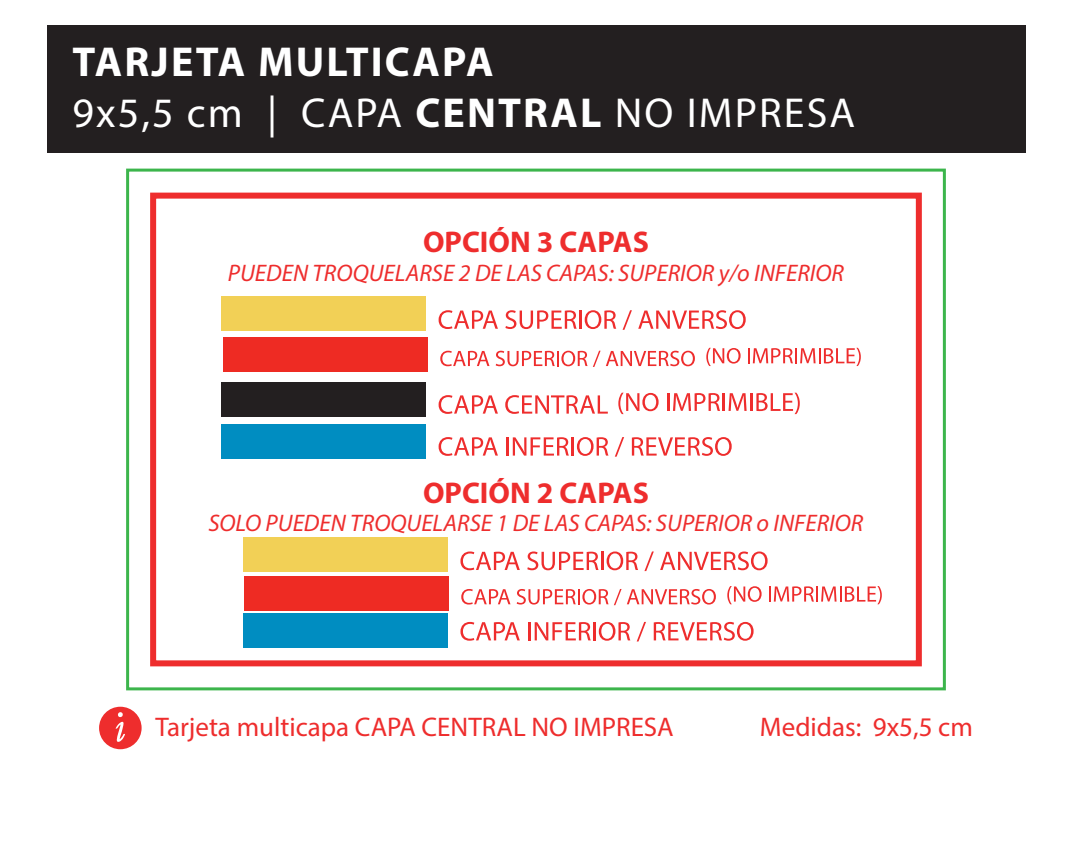
<style>
.page{position:relative;width:1072px;height:859px;background:#fff}
.page>*{position:absolute;margin:0;border:0;box-sizing:border-box;transform-origin:0 0}
.t1{font:700 42px/50.4px "Myriad Pro";letter-spacing:.05em;color:#fff}
.t2{font:700 30px "Myriad Pro";color:#ee2d2d}
.t3{font:27px "Myriad Pro";color:#ee2d2d}
.t4{font:italic 24px "Myriad Pro";color:#ee2d2d}
.s1{font-weight:400}
</style>
<div class="page">
<div style="left:126px;top:169px;width:819px;height:521px;border:3px solid #3cb54c"></div>
<div style="left:47px;top:26px;width:978px;height:127px;background:#231f20"></div>
<svg style="left:99px;top:707px;width:43px;height:42px"></svg>
<div style="left:150px;top:193px;width:771px;height:473px;border:6px solid #ee2d2d"></div>
<svg style="left:460px;top:551px;width:60px;height:19px"></svg>
<svg style="left:527px;top:551px;width:111px;height:19px"></svg>
<svg style="left:644px;top:551px;width:10px;height:20px"></svg>
<svg style="left:660px;top:551px;width:107px;height:19px"></svg>
<svg style="left:460px;top:622px;width:60px;height:19px"></svg>
<svg style="left:528px;top:622px;width:102px;height:19px"></svg>
<svg style="left:637px;top:622px;width:9px;height:19px"></svg>
<svg style="left:653px;top:622px;width:100px;height:19px"></svg>
<div style="left:244px;top:538px;width:204px;height:34px;background:#f2d056"></div>
<div style="left:244px;top:613px;width:204px;height:34px;background:#008dc1"></div>
<svg style="left:438px;top:310px;width:60px;height:19px"></svg>
<svg style="left:505px;top:310px;width:111px;height:19px"></svg>
<svg style="left:622px;top:310px;width:10px;height:20px"></svg>
<svg style="left:638px;top:310px;width:107px;height:19px"></svg>
<div style="left:222px;top:297px;width:204px;height:34px;background:#f2d056"></div>
<div style="left:223px;top:338px;width:205px;height:34px;background:#ee2b23"></div>
<svg style="left:440px;top:351px;width:49px;height:15px"></svg>
<svg style="left:495px;top:351px;width:92px;height:15px"></svg>
<svg style="left:593px;top:351px;width:7px;height:16px"></svg>
<svg style="left:606px;top:351px;width:89px;height:15px"></svg>
<svg style="left:706px;top:348px;width:34px;height:18px"></svg>
<svg style="left:748px;top:348px;width:112px;height:18px"></svg>
<svg style="left:438px;top:437px;width:60px;height:19px"></svg>
<svg style="left:506px;top:437px;width:63px;height:19px"></svg>
<hr style="left:571px;top:437px;width:3px;height:19px;background:#ee2d2d">
<svg style="left:577px;top:437px;width:31px;height:19px"></svg>
<svg style="left:615px;top:437px;width:9px;height:20px"></svg>
<svg style="left:632px;top:437px;width:99px;height:19px"></svg>
<div style="left:222px;top:425px;width:204px;height:34px;background:#008dc1"></div>
<div style="left:222px;top:382px;width:204px;height:34px;background:#231f20"></div>
<svg style="left:438px;top:395px;width:60px;height:19px"></svg>
<svg style="left:505px;top:395px;width:103px;height:19px"></svg>
<svg style="left:618px;top:393px;width:40px;height:21px"></svg>
<svg style="left:667px;top:393px;width:53px;height:18px"></svg>
<hr style="left:722px;top:393px;width:3px;height:18px;background:#ee2d2d">
<svg style="left:728px;top:393px;width:71px;height:21px"></svg>
<div style="left:244px;top:576px;width:205px;height:34px;background:#ee2b23"></div>
<svg style="left:461px;top:589px;width:49px;height:15px"></svg>
<svg style="left:516px;top:589px;width:92px;height:15px"></svg>
<svg style="left:614px;top:589px;width:7px;height:16px"></svg>
<svg style="left:627px;top:589px;width:89px;height:15px"></svg>
<svg style="left:727px;top:586px;width:34px;height:18px"></svg>
<svg style="left:769px;top:586px;width:112px;height:18px"></svg>
<h1 class="t1" style="left:73px;top:36px;width:784px">TARJETA MULTICAPA<br><span class="s1">9x5,5 cm | CAPA</span> CENTRAL <span class="s1">NO IMPRESA</span></h1>
<p class="t2" style="left:423px;top:222px;width:227px">OPCIÓN 3 CAPAS</p>
<p class="t4" style="left:228px;top:258px;width:618px">PUEDEN TROQUELARSE 2 DE LAS CAPAS: SUPERIOR y/o INFERIOR</p>
<p class="t2" style="left:423px;top:473px;width:227px">OPCIÓN 2 CAPAS</p>
<p class="t4" style="left:208px;top:508px;width:656px">SOLO PUEDEN TROQUELARSE 1 DE LAS CAPAS: SUPERIOR o INFERIOR</p>
<p class="t3" style="left:155px;top:710px;width:520px">Tarjeta multicapa CAPA CENTRAL NO IMPRESA</p>
<p class="t3" style="left:760px;top:710px;width:214px">Medidas: 9x5,5 cm</p>
</div>
